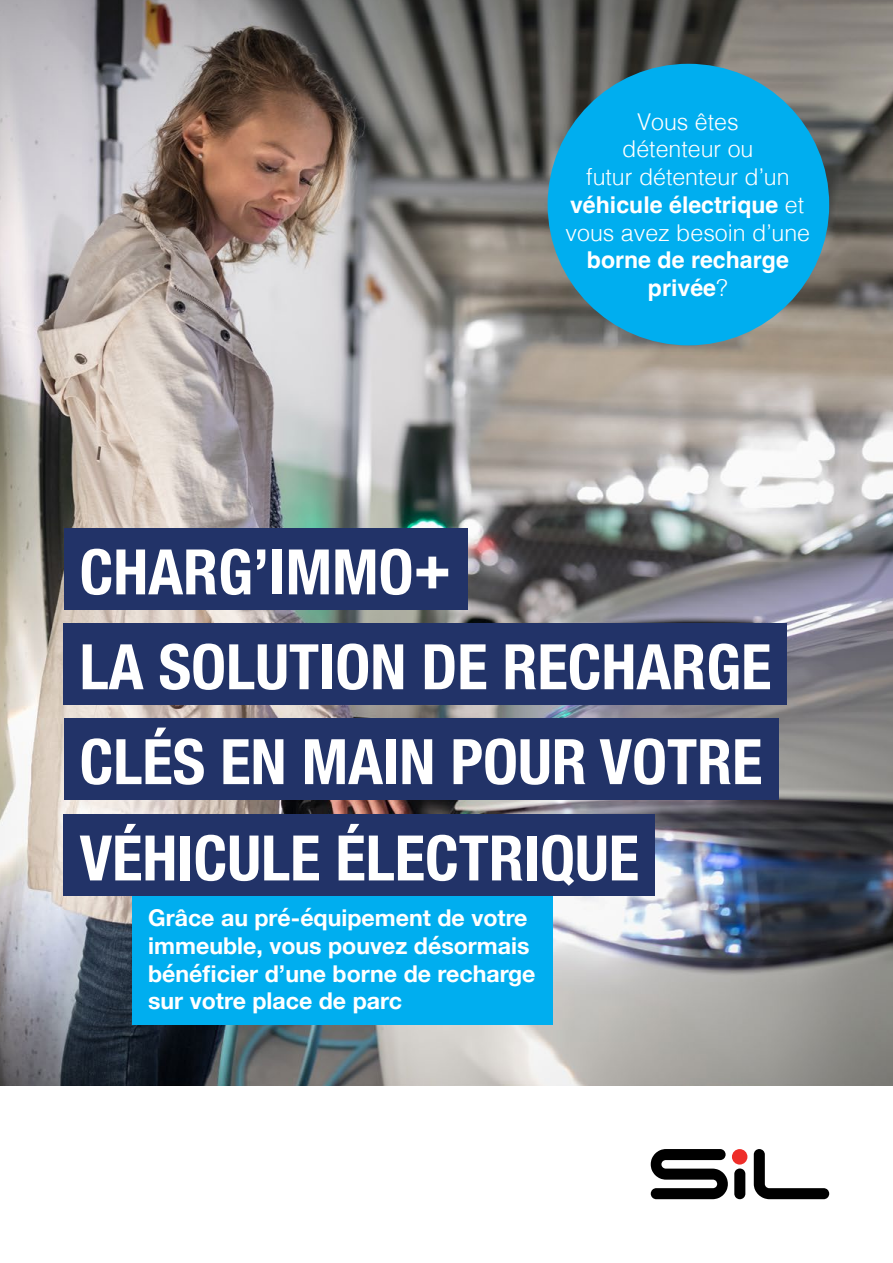
<style>
.page{position:relative;width:893px;height:1263px;background:#fff}
.page>*{position:absolute;margin:0;border:0;box-sizing:border-box;transform-origin:0 0}
.t1{font:700 condensed 62.85px/95.4px "Helvetica Neue";color:#fff}
.t2{font:700 23.1px/27.8px "Helvetica Neue";color:#fff}
.t3{font:300 23.1px/27.8px "Helvetica";color:#fff;text-align:center}
.t4{font:700 23.1px/27.8px "Helvetica";color:#fff;text-align:center}
.s1{font-weight:700}
.s2{font-weight:300}
</style>
<div class="page">
<img style="left:0;top:0;width:893px;height:1085px">
<svg style="left:651px;top:1149px;width:77px;height:50px"></svg>
<svg style="left:734px;top:1168px;width:11px;height:31px"></svg>
<svg style="left:754px;top:1149px;width:75px;height:50px"></svg>
<div style="left:732px;top:1149px;width:15px;height:15px;background:#ee2d29;border-radius:50%"></div>
<div style="left:64px;top:529px;width:403px;height:81px;background:#223368"></div>
<div style="left:64px;top:624px;width:723px;height:81px;background:#223368"></div>
<div style="left:64px;top:718px;width:714px;height:82px;background:#223368"></div>
<div style="left:64px;top:815px;width:591px;height:81px;background:#223368"></div>
<div style="left:132px;top:896px;width:420px;height:129px;background:#00aeef"></div>
<div style="left:548px;top:64px;width:281px;height:281px;background:#00aeef;border-radius:50%"></div>
<p class="t3" style="left:566px;top:106px;width:246px">Vous êtes<br>détenteur ou<br>futur détenteur d’un <span class="s1">véhicule électrique</span> et vous avez besoin d’une</p>
<p class="t4" style="left:587px;top:249px;width:203px">borne de recharge privée<span class="s2">?</span></p>
<h1 class="t1" style="left:80px;top:520px;width:693px">CHARG’IMMO+<br>LA SOLUTION DE RECHARGE<br>CLÉS EN MAIN POUR VOTRE<br>VÉHICULE ÉLECTRIQUE</h1>
<p class="t2" style="left:148px;top:904px;width:389px">Grâce au pré-équipement de votre immeuble, vous pouvez désormais bénéficier d’une borne de recharge sur votre place de parc</p>
</div>
